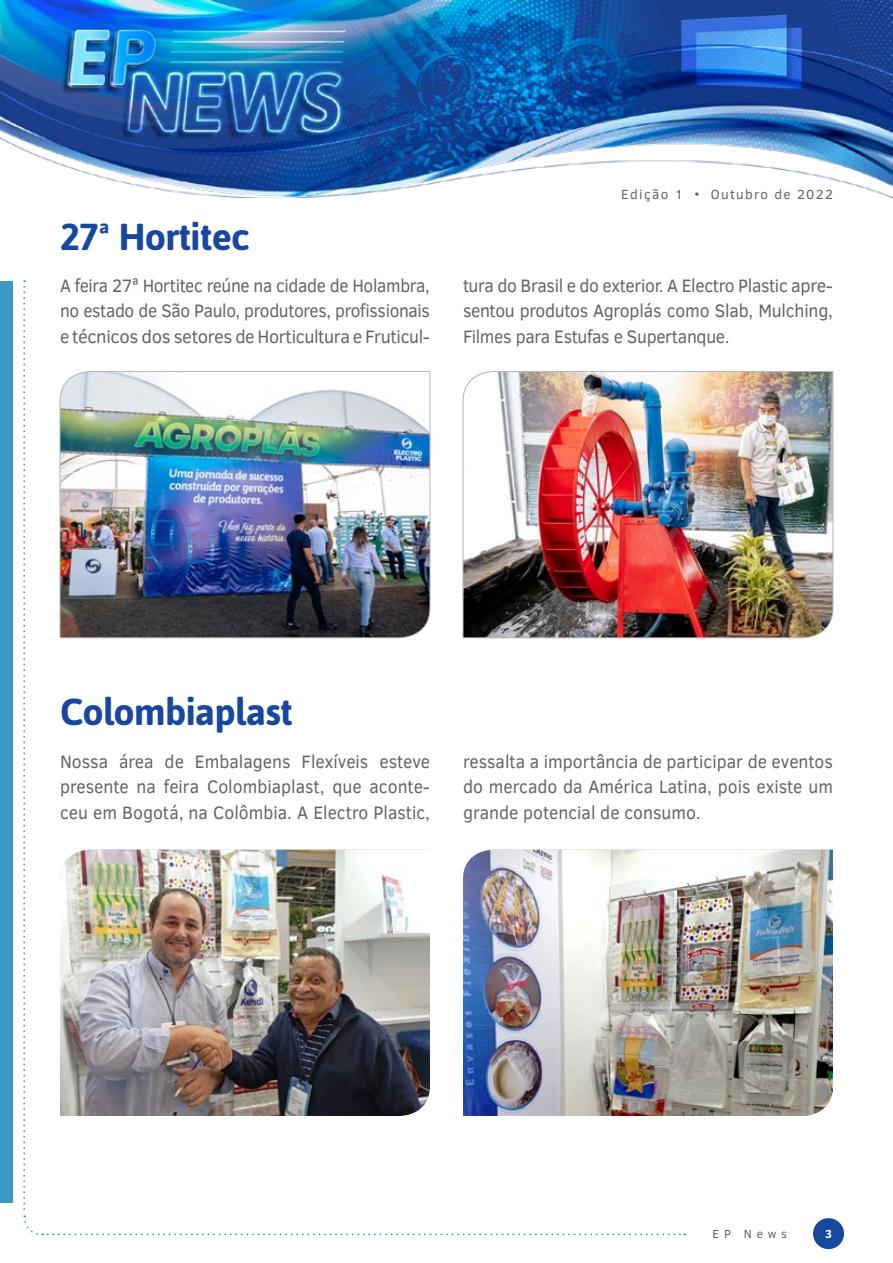
<style>
.page{position:relative;width:893px;height:1263px;background:#fff}
.page>*{position:absolute;margin:0;border:0;box-sizing:border-box;transform-origin:0 0}
.t1{font:700 37.5px "Asap";letter-spacing:-.02em;color:#17479e}
.t2{font:18.45px/25.5px "Clear Sans";letter-spacing:-.01em;color:#636466;text-align:justify;scale:.95 1}
.t3{font:18.45px/25.5px "Clear Sans";letter-spacing:-.01em;color:#636466;text-align:justify;scale:.94 1}
.t4{font:13.5px "Clear Sans";letter-spacing:.1em;color:#636466}
.t5{font:12px "Clear Sans";letter-spacing:.4em;color:#636466}
.t6{font:700 12px "Clear Sans";color:#fff}
</style>
<div class="page">
<img style="left:1px;top:0;width:892px;height:198px">
<img style="left:685px;top:371px;width:149px;height:267px">
<img style="left:685px;top:850px;width:148px;height:266px">
<div style="left:813px;top:1218px;width:31px;height:31px;background:#17479e;border-radius:50%"></div>
<div style="left:0;top:281px;width:13px;height:922px;background:#3c98c6"></div>
<img style="left:23px;top:280px;width:662px;height:956px">
<h1 class="t1" style="left:60px;top:215px;width:191px">27ª Hortitec</h1>
<p class="t4" style="left:621px;top:185px;width:213px">Edição 1 • Outubro de 2022</p>
<p class="t3" style="left:60px;top:272px;width:395px">A feira 27ª Hortitec reúne na cidade de Holambra, no estado de São Paulo, produtores, profissionais e técnicos dos setores de Horticultura e Fruticul-</p>
<p class="t2" style="left:463px;top:272px;width:391px">tura do Brasil e do exterior. A Electro Plastic apre&shy;sentou produtos Agroplás como Slab, Mulching, Filmes para Estufas e Supertanque.</p>
<h1 class="t1" style="left:60px;top:690px;width:234px">Colombiaplast</h1>
<p class="t2" style="left:60px;top:748px;width:391px">Nossa área de Embalagens Flexíveis esteve presente na feira Colombiaplast, que aconte&shy;ceu em Bogotá, na Colômbia. A Electro Plastic,</p>
<p class="t2" style="left:463px;top:748px;width:391px">ressalta a importância de participar de eventos do mercado da América Latina, pois existe um grande potencial de consumo.</p>
<p class="t5" style="left:712px;top:1226px;width:76px">EP News</p>
<p class="t6" style="left:825px;top:1225px;width:9px">3</p>
</div>
